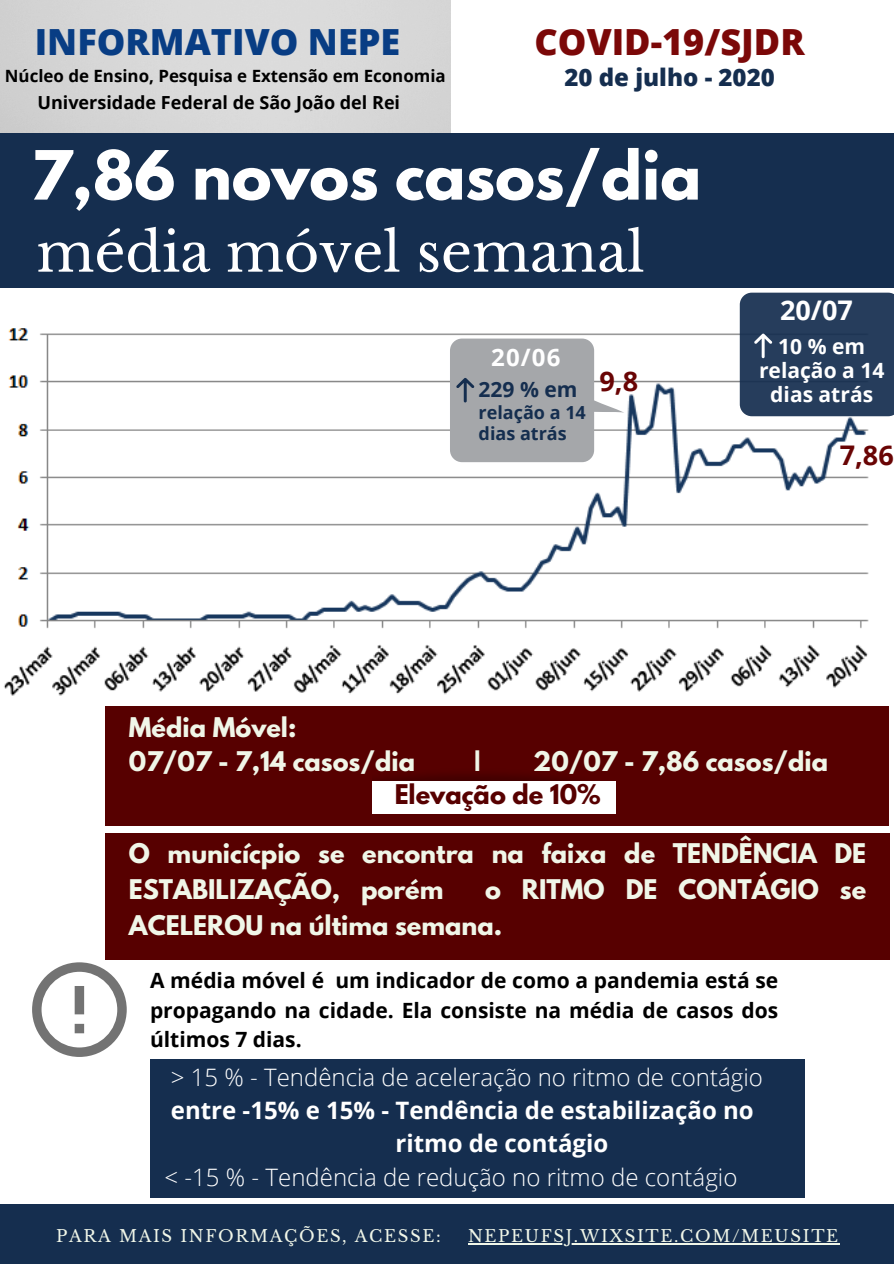
<style>
.page{position:relative;width:894px;height:1264px;background:#fff}
.page>*{position:absolute;margin:0;border:0;box-sizing:border-box;transform-origin:0 0}
.t1{font:700 60px "League Spartan";color:#fff}
.t2{font:54px "Libre Baskerville";color:#fff}
.t3{font:800 36px "Open Sans";color:#083d84}
.t4{font:800 36px "Open Sans";color:#7b0808}
.t5{font:700 27px "Open Sans";color:#690404}
.t6{font:700 27px "Open Sans";color:#fff}
.t7{font:700 24px/36.3px "League Spartan";color:#f0f6e8}
.t8{font:300 24px "Open Sans";color:#fff}
.t9{font:700 24px/33.3px "Open Sans";color:#fff}
.t10{font:800 24px "Open Sans";color:#152e4f}
.t11{font:700 24px "League Spartan";color:#570000}
.t12{font:700 21px/29.4px "Open Sans";color:#000;text-align:justify}
.t13{font:700 21px/24.2px "Open Sans";color:#fff;text-align:center}
.t14{font:700 21px "Open Sans";color:#152e4f}
.t15{font:700 18px "Open Sans";color:#000}
.t16{font:700 18px/20.9px "Open Sans";color:#152e4f}
.t17{font:700 16.95px "Open Sans";color:#000}
.t18{font:16.5px "Libre Baskerville";letter-spacing:.1em;color:#f0f6e8}
</style>
<div class="page">
<div style="left:0;top:133px;width:893px;height:154px;background:#152e4f"></div>
<div style="left:0;top:1204px;width:893px;height:59px;background:#152e4f"></div>
<img style="left:4px;top:328px;width:870px;height:368px">
<div style="left:105px;top:706px;width:783px;height:119px;background:#570000"></div>
<svg style="left:450px;top:338px;width:174px;height:124px"></svg>
<div style="left:105px;top:833px;width:784px;height:127px;background:#570000"></div>
<svg style="left:32px;top:962px;width:95px;height:94px"></svg>
<div style="left:150px;top:1058px;width:654px;height:139px;background:#152e4f"></div>
<div style="left:372px;top:781px;width:244px;height:32px;background:#fff"></div>
<div style="left:739px;top:293px;width:154px;height:123px;background:#263d5c"></div>
<hr style="left:468px;top:1243px;width:371px;height:1px;background:#f0f6e8">
<h3 class="t3" style="left:35px;top:17px;width:367px">INFORMATIVO NEPE</h3>
<p class="t17" style="left:5px;top:64px;width:442px">Núcleo de Ensino, Pesquisa e Extensão em Economia</p>
<p class="t15" style="left:37px;top:90px;width:364px">Universidade Federal de São João del Rei</p>
<h3 class="t4" style="left:534px;top:17px;width:271px">COVID-19/SJDR</h3>
<p class="t10" style="left:564px;top:61px;width:212px">20 de julho - 2020</p>
<h1 class="t1" style="left:31px;top:146px;width:672px">7,86 novos casos/dia</h1>
<h2 class="t2" style="left:36px;top:219px;width:609px">média móvel semanal</h2>
<p class="t9" style="left:491px;top:339px;width:71px">20/06</p>
<p class="t14" style="left:478px;top:375px;width:100px">229 % em</p>
<p class="t16" style="left:478px;top:401px;width:109px">relação a 14 dias atrás</p>
<p class="t5" style="left:599px;top:362px;width:40px">9,8</p>
<p class="t6" style="left:779px;top:291px;width:74px">20/07</p>
<p class="t13" style="left:758px;top:333px;width:127px">10 % em relação a 14 dias atrás</p>
<p class="t5" style="left:839px;top:436px;width:56px">7,86</p>
<p class="t7" style="left:129px;top:714px;width:288px;line-height:33.3px">Média Móvel:<br>07/07 - 7,14 casos/dia</p>
<p class="t7" style="left:474px;top:745px;width:8px">|</p>
<p class="t7" style="left:533px;top:745px;width:296px">20/07 - 7,86 casos/dia</p>
<p class="t11" style="left:394px;top:782px;width:208px">Elevação de 10%</p>
<p class="t7" style="left:129px;top:837px;width:738px">O municícpio se encontra na faixa de TENDÊNCIA DE<br>ESTABILIZAÇÃO, porém</p>
<p class="t7" style="left:129px;top:874px;width:738px;text-indent:356px">o RITMO DE CONTÁGIO se<br>ACELEROU na última semana.</p>
<p class="t12" style="left:150px;top:965px;width:629px">A média móvel é um indicador de como a pandemia está se propagando na cidade. Ela consiste na média de casos dos últimos 7 dias.</p>
<p class="t8" style="left:171px;top:1060px;width:593px">&gt; 15 % - Tendência de aceleração no ritmo de contágio</p>
<p class="t9" style="left:395px;top:1093px;width:359px;text-indent:-225px">entre -15% e 15% - Tendência de estabilização no ritmo de contágio</p>
<p class="t8" style="left:164px;top:1160px;width:574px">&lt; -15 % - Tendência de redução no ritmo de contágio</p>
<p class="t18" style="left:56px;top:1225px;width:386px">PARA MAIS INFORMAÇÕES, ACESSE:</p>
<p class="t18" style="left:468px;top:1225px;width:371px">NEPEUFSJ.WIXSITE.COM/MEUSITE</p>
</div>
